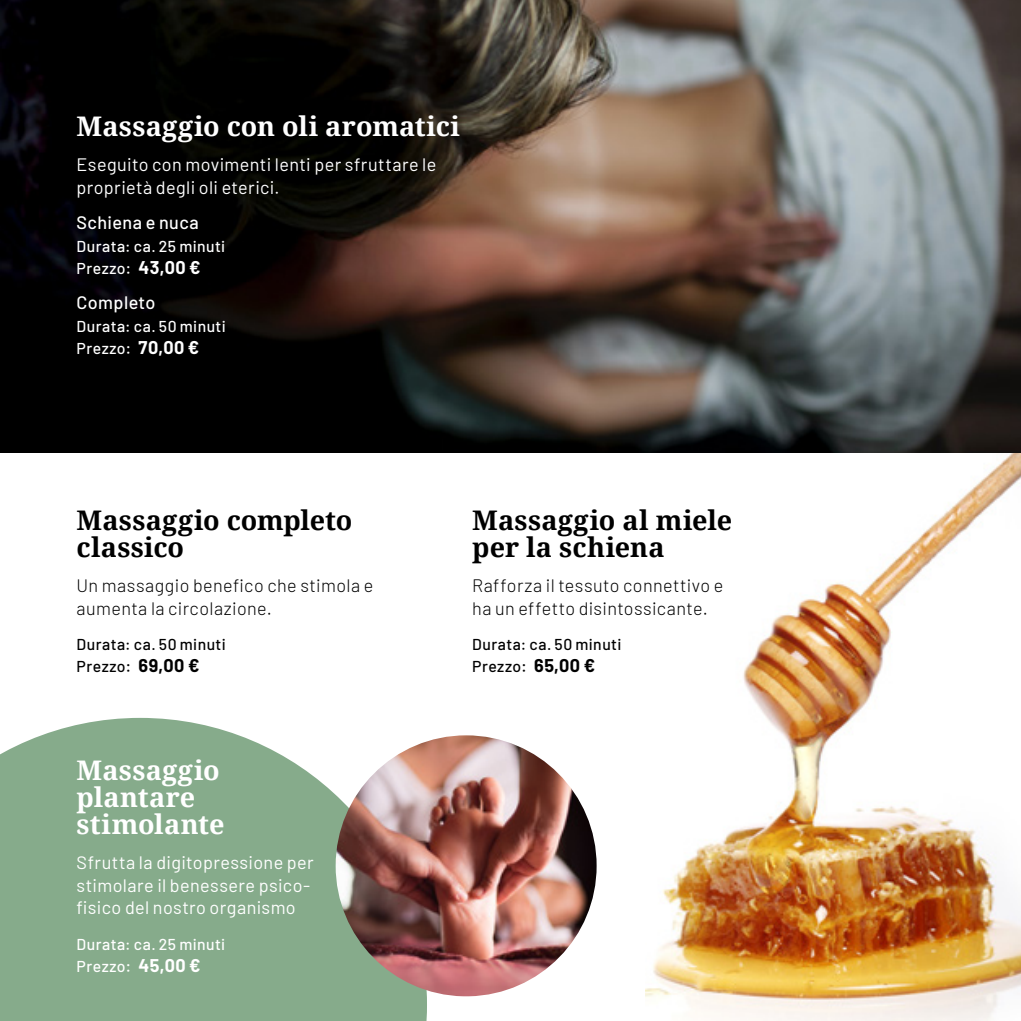
<style>
.page{position:relative;width:1021px;height:1021px;background:#fff}
.page>*{position:absolute;margin:0;border:0;box-sizing:border-box;transform-origin:0 0}
.t1{font:700 27px/27px "Noto Serif";letter-spacing:.005em;color:#000}
.t2{font:700 27px/27px "Noto Serif";letter-spacing:.005em;color:#fff}
.t3{font:18px/22.5px "Barlow";letter-spacing:.02em;color:#fff}
.t4{font:300 18px/22.5px "Barlow";letter-spacing:.025em;color:#000}
.t5{font:500 18px "Barlow";letter-spacing:.025em;color:#fff}
.t6{font:500 15.75px/22.5px "Barlow";letter-spacing:.03em;color:#fff}
.t7{font:500 15.75px/22.5px "Barlow";letter-spacing:.03em;color:#000}
.s1{font-size:16.88px}
.s2{font-weight:700;font-size:18px}
</style>
<div class="page">
<img style="left:0;top:0;width:1020px;height:453px">
<img style="left:645px;top:453px;width:375px;height:567px">
<svg style="left:0;top:718px;width:427px;height:302px;background:#92b396"></svg>
<img style="left:335px;top:735px;width:261px;height:261px;border-radius:130px">
<h1 class="t2" style="left:77px;top:112px;width:385px">Massaggio con oli aromatici</h1>
<p class="t3" style="left:77px;top:152px;width:361px">Eseguito con movimenti lenti per sfruttare le proprietà degli oli eterici.</p>
<p class="t5" style="left:77px;top:209px;width:124px">Schiena e nuca</p>
<p class="t6" style="left:77px;top:233px;width:150px">Durata: ca. 25 minuti<br>Prezzo<span class="s1">:</span> <span class="s2">43,00 €</span></p>
<p class="t5" style="left:77px;top:290px;width:80px">Completo</p>
<p class="t6" style="left:77px;top:314px;width:151px">Durata: ca. 50 minuti<br>Prezzo<span class="s1">:</span> <span class="s2">70,00 €</span></p>
<h1 class="t1" style="left:77px;top:505px;width:277px">Massaggio completo classico</h1>
<p class="t4" style="left:77px;top:573px;width:298px">Un massaggio benefico che stimola e aumenta la circolazione.</p>
<p class="t7" style="left:77px;top:631px;width:151px">Durata: ca. 50 minuti<br>Prezzo<span class="s1">:</span> <span class="s2">69,00 €</span></p>
<h1 class="t2" style="left:77px;top:755px;width:149px">Massaggio plantare stimolante</h1>
<p class="t3" style="left:77px;top:850px;width:239px">Sfrutta la digitopressione per stimolare il benessere psico&shy;fisico del nostro organismo</p>
<p class="t6" style="left:77px;top:931px;width:150px">Durata: ca. 25 minuti<br>Prezzo<span class="s1">:</span> <span class="s2">45,00 €</span></p>
<h1 class="t1" style="left:472px;top:505px;width:261px">Massaggio al miele per la schiena</h1>
<p class="t4" style="left:472px;top:573px;width:253px">Rafforza il tessuto connettivo e ha un effetto disintossicante.</p>
<p class="t7" style="left:472px;top:631px;width:151px">Durata: ca. 50 minuti<br>Prezzo<span class="s1">:</span> <span class="s2">65,00 €</span></p>
</div>
